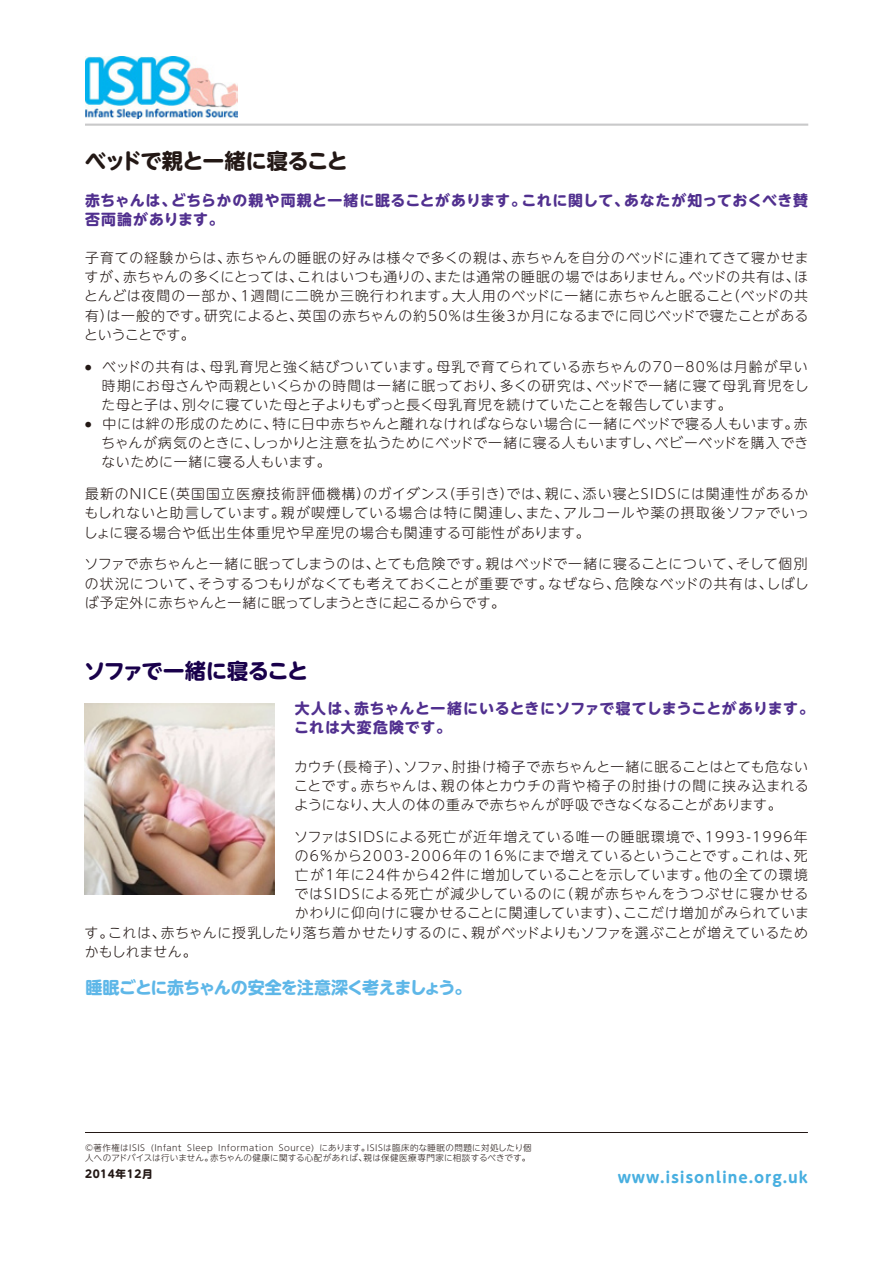
<style>
.page{position:relative;width:893px;height:1263px;background:#fff}
.page>*{position:absolute;margin:0;border:0;box-sizing:border-box;transform-origin:0 0}
.t1{font:700 21.3px "UD Shin M Go Pro";letter-spacing:-.04em;color:#231815}
.t2{font:700 21.3px "UD Shin M Go Pro";letter-spacing:-.045em;color:#19004b}
.t3{font:700 16.95px "UD Shin M Go Pro";letter-spacing:-.045em;color:#5eb7e8}
.t4{font:700 14.85px/19.2px "UD Shin M Go Pro";letter-spacing:.04em;color:#51308f}
.t5{font:700 14.85px "UD Shin M Go Pro";letter-spacing:.06em;color:#48afe0}
.t6{font:300 13.8px/19.2px "UD Shin M Go Pro";letter-spacing:.05em;color:#231815;text-align:justify}
.t7{font:300 13.8px "UD Shin M Go Pro";letter-spacing:.095em;color:#231815}
.t8{font:300 13.8px "UD Shin M Go Pro";letter-spacing:.075em;color:#231815}
.t9{font:300 13.8px "UD Shin M Go Pro";letter-spacing:.07em;color:#231815}
.t10{font:300 13.8px "UD Shin M Go Pro";letter-spacing:.005em;color:#231815}
.t11{font:700 10.65px "UD Shin M Go Pro";letter-spacing:.06em;color:#231815}
.t12{font:300 8.55px/10.6px "UD Shin M Go Pro";letter-spacing:.05em;color:#231815}
</style>
<div class="page">
<img style="left:85px;top:57px;width:153px;height:61px">
<hr style="left:85px;top:124px;width:723px;height:2px;background:#c9c9ca">
<hr style="left:85px;top:1132px;width:723px;height:1px;background:#231815">
<img style="left:84px;top:704px;width:191px;height:190px">
<h1 class="t1" style="left:85px;top:143px;width:265px">ベッドで親と一緒に寝ること</h1>
<p class="t4" style="left:85px;top:190px;width:724px">赤ちゃんは、どちらかの親や両親と一緒に眠ることがあります。これに関して、あなたが知っておくべき賛否両論があります。</p>
<p class="t6" style="left:84px;top:248px;width:726px">子育ての経験からは、赤ちゃんの睡眠の好みは様々で多くの親は、赤ちゃんを自分のベッドに連れてきて寝かせますが、赤ちゃんの多くにとっては、これはいつも通りの、または通常の睡眠の場ではありません。ベッドの共有は、ほとんどは夜間の一部か、1週間に二晩か三晩行われます。大人用のベッドに一緒に赤ちゃんと眠ること（ベッドの共有）は一般的です。研究によると、英国の赤ちゃんの約50％は生後3か月になるまでに同じベッドで寝たことがあるということです。</p>
<p class="t6" style="left:102px;top:356px;width:709px;text-indent:-17px"><sup>●</sup> ベッドの共有は、母乳育児と強く結びついています。母乳で育てられている赤ちゃんの70－80％は月齢が早い時期にお母さんや両親といくらかの時間は一緒に眠っており、多くの研究は、ベッドで一緒に寝て母乳育児をした母と子は、別々に寝ていた母と子よりもずっと長く母乳育児を続けていたことを報告しています。</p>
<p class="t6" style="left:101px;top:413px;width:708px;text-indent:-16px"><sup>●</sup> 中には絆の形成のために、特に日中赤ちゃんと離れなければならない場合に一緒にベッドで寝る人もいます。赤ちゃんが病気のときに、しっかりと注意を払うためにベッドで一緒に寝る人もいますし、ベビーベッドを購入できないために一緒に寝る人もいます。</p>
<p class="t6" style="left:84px;top:484px;width:727px">最新のNICE（英国国立医療技術評価機構）のガイダンス（手引き）では、親に、添い寝とSIDSには関連性があるかもしれないと助言しています。親が喫煙している場合は特に関連し、また、アルコールや薬の摂取後ソファでいっしょに寝る場合や低出生体重児や早産児の場合も関連する可能性があります。</p>
<p class="t6" style="left:84px;top:554px;width:726px">ソファで赤ちゃんと一緒に眠ってしまうのは、とても危険です。親はベッドで一緒に寝ることについて、そして個別の状況について、そうするつもりがなくても考えておくことが重要です。なぜなら、危険なベッドの共有は、しばしば予定外に赤ちゃんと一緒に眠ってしまうときに起こるからです。</p>
<h1 class="t2" style="left:84px;top:654px;width:226px">ソファで一緒に寝ること</h1>
<p class="t4" style="left:294px;top:698px;width:521px">大人は、赤ちゃんと一緒にいるときにソファで寝てしまうことがあります。これは大変危険です。</p>
<p class="t6" style="left:294px;top:756px;width:516px">カウチ（長椅子）、ソファ、肘掛け椅子で赤ちゃんと一緒に眠ることはとても危ないことです。赤ちゃんは、親の体とカウチの背や椅子の肘掛けの間に挟み込まれるようになり、大人の体の重みで赤ちゃんが呼吸できなくなることがあります。</p>
<p class="t7" style="left:294px;top:825px;width:515px">ソファはSIDSによる死亡が近年増えている唯一の睡眠環境で、1993-1996年</p>
<p class="t6" style="left:295px;top:845px;width:514px">の6％から2003-2006年の16％にまで増えているということです。これは、死</p>
<p class="t8" style="left:295px;top:864px;width:515px">亡が1年に24件から42件に増加していることを示しています。他の全ての環境</p>
<p class="t9" style="left:294px;top:883px;width:515px">ではSIDSによる死亡が減少しているのに（親が赤ちゃんをうつぶせに寝かせる</p>
<p class="t6" style="left:295px;top:903px;width:516px">かわりに仰向けに寝かせることに関連しています）、ここだけ増加がみられていま</p>
<p class="t6" style="left:85px;top:922px;width:725px">す。これは、赤ちゃんに授乳したり落ち着かせたりするのに、親がベッドよりもソファを選ぶことが増えているため</p>
<p class="t10" style="left:85px;top:940px;width:113px">かもしれません。</p>
<p class="t3" style="left:85px;top:974px;width:388px">睡眠ごとに赤ちゃんの安全を注意深く考えましょう。</p>
<p class="t12" style="left:85px;top:1141px;width:448px">©著作権はISIS (Infant Sleep Information Source) にあります。ISISは臨床的な睡眠の問題に対処したり個人へのアドバイスは行いません。赤ちゃんの健康に関する心配があれば、親は保健医療専門家に相談するべきです。</p>
<p class="t11" style="left:85px;top:1165px;width:69px">2014年12月</p>
<p class="t5" style="left:618px;top:1165px;width:191px">www.isisonline.org.uk</p>
</div>
